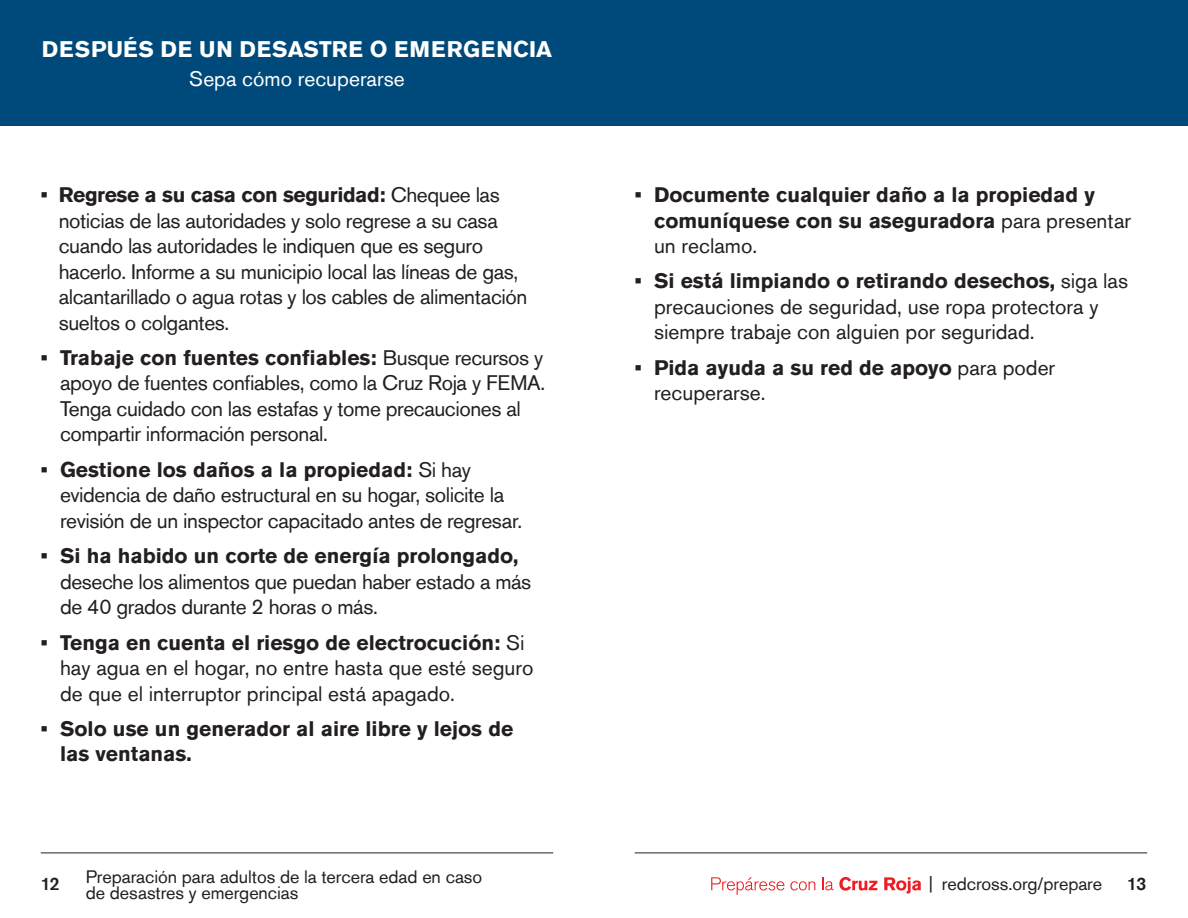
<style>
.page{position:relative;width:1188px;height:918px;background:#fff}
.page>*{position:absolute;margin:0;border:0;box-sizing:border-box;transform-origin:0 0}
.headings{font:700 22.5px "Akzidenz Grotesk Std";letter-spacing:.04em;color:#fff}
.Body_Text{font:21px/25.5px "Akzidenz Grotesk Std";letter-spacing:-.02em;color:#231f20}
.Body_Text-2{font:21px/25.5px "Akzidenz Grotesk Std";color:#231f20}
.Body_Text-3{font:700 21px/25.5px "Akzidenz Grotesk Std";color:#231f20}
.headings-2{font:21px "Akzidenz Grotesk Std";color:#fff}
.t1{font:18px/16.5px "Akzidenz Grotesk Std";letter-spacing:-.005em;color:#231f20}
.t2{font:500 18px "Akzidenz Grotesk Std";color:#231f20}
.s1{font-weight:700}
.s2{font-weight:400}
</style>
<div class="page">
<hr style="left:41px;top:853px;width:512px;height:1px;background:#231f20">
<hr style="left:635px;top:853px;width:512px;height:1px;background:#231f20">
<svg style="left:711px;top:877px;width:73px;height:18px"></svg>
<svg style="left:790px;top:881px;width:25px;height:9px"></svg>
<svg style="left:822px;top:877px;width:11px;height:13px"></svg>
<svg style="left:839px;top:877px;width:38px;height:14px"></svg>
<svg style="left:884px;top:877px;width:37px;height:17px"></svg>
<div style="left:0;top:0;width:1188px;height:126px;background:#00497b"></div>
<p class="headings" style="left:42px;top:36px;width:512px">DESPUÉS DE UN DESASTRE O EMERGENCIA</p>
<p class="headings-2" style="left:189px;top:66px;width:217px">Sepa cómo recuperarse</p>
<p class="Body_Text" style="left:59px;top:182px;width:470px;text-indent:-18px"><span class="s1">• Regrese a su casa con seguridad:</span> Chequee las noticias de las autoridades y solo regrese a su casa cuando las autoridades le indiquen que es seguro hacerlo. Informe a su municipio local las líneas de gas, alcantarillado o agua rotas y los cables de alimentación sueltos o colgantes.</p>
<p class="Body_Text" style="left:60px;top:345px;width:487px;text-indent:-19px"><span class="s1">• Trabaje con fuentes confiables:</span> Busque recursos y apoyo de fuentes confiables, como la Cruz Roja y FEMA.<br>Tenga cuidado con las estafas y tome precauciones al compartir información personal.</p>
<p class="Body_Text" style="left:60px;top:457px;width:464px;text-indent:-19px"><span class="s1">• Gestione los daños a la propiedad:</span> Si hay evidencia de daño estructural en su hogar, solicite la revisión de un inspector capacitado antes de regresar.</p>
<p class="Body_Text" style="left:60px;top:543px;width:473px;text-indent:-19px"><span class="s1">• Si ha habido un corte de energía prolongado, </span>deseche los alimentos que puedan haber estado a más de 40 grados durante 2 horas o más.</p>
<p class="Body_Text-2" style="left:60px;top:629px;width:475px;text-indent:-19px"><span class="s1">• Tenga en cuenta el riesgo de electrocución:</span> Si hay agua en el hogar, no entre hasta que esté seguro de que el interruptor principal está apagado.</p>
<p class="Body_Text-3" style="left:60px;top:716px;width:455px;text-indent:-19px">• Solo use un generador al aire libre y lejos de las ventanas.</p>
<p class="Body_Text-3" style="left:654px;top:182px;width:479px;text-indent:-19px">• Documente cualquier daño a la propiedad y comuníquese con su aseguradora <span class="s2">para presentar un reclamo.</span></p>
<p class="Body_Text-2" style="left:654px;top:268px;width:476px;text-indent:-19px"><span class="s1">• Si está limpiando o retirando desechos,</span> siga las precauciones de seguridad, use ropa protectora y siempre trabaje con alguien por seguridad.</p>
<p class="Body_Text-3" style="left:654px;top:355px;width:403px;text-indent:-19px">• Pida ayuda a su red de apoyo <span class="s2">para poder recuperarse.</span></p>
<p class="t1" style="left:86px;top:868px;width:398px">Preparación para adultos de la tercera edad en caso de desastres y emergencias</p>
<p class="t2" style="left:41px;top:872px;width:20px">12</p>
<p class="t1" style="left:929px;top:875px;width:175px">| redcross.org/prepare</p>
<p class="t2" style="left:1127px;top:872px;width:21px">13</p>
</div>
